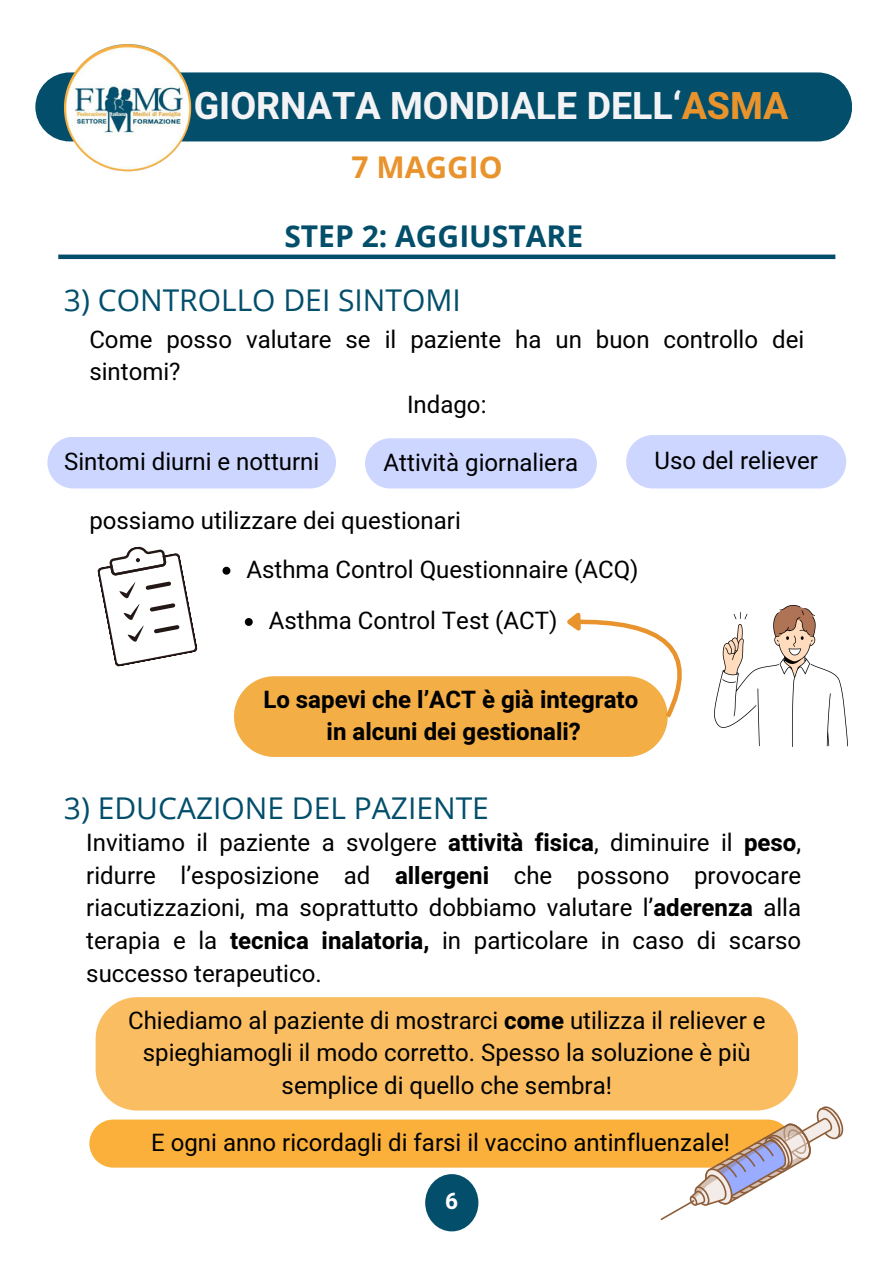
<style>
.page{position:relative;width:894px;height:1264px;background:#fff}
.page>*{position:absolute;margin:0;border:0;box-sizing:border-box;transform-origin:0 0}
.t1{font:700 37.5px "Heebo";color:#f3f3f5}
.t2{font:30px "Open Sans";color:#024e6b}
.t3{font:700 30px "Open Sans";color:#024e6b}
.t4{font:700 30px "Open Sans";color:#e9932d}
.t5{font:24px/32.7px "Heebo";color:#000;text-align:center}
.t6{font:700 24px/32.7px "Heebo";color:#000;text-align:center}
.t7{font:700 22.5px "Heebo";color:#fff}
.s1{color:#e9932d}
.s2{font-weight:700}
</style>
<div class="page">
<div style="left:35px;top:72px;width:816px;height:69px;background:#024e6b;border-radius:34px"></div>
<img style="left:64px;top:44px;width:127px;height:127px;border-radius:50%">
<div style="left:425px;top:1174px;width:53px;height:57px;background:#024e6b;border-radius:50%"></div>
<div style="left:47px;top:436px;width:289px;height:52px;background:#cdd6ff;border-radius:26px"></div>
<div style="left:626px;top:435px;width:220px;height:53px;background:#cdd6ff"></div>
<div style="left:365px;top:438px;width:231px;height:50px;background:#cdd6ff"></div>
<svg style="left:97px;top:546px;width:101px;height:121px"></svg>
<div style="left:58px;top:254px;width:777px;height:5px;background:#024e6b"></div>
<img style="left:717px;top:606px;width:129px;height:140px">
<div style="left:96px;top:997px;width:701px;height:108px;background:#fabd61"></div>
<svg style="left:89px;top:1105px;width:754px;height:114px"></svg>
<svg style="left:222px;top:567px;width:495px;height:190px"></svg>
<p class="t1" style="left:194px;top:79px;width:596px">GIORNATA MONDIALE DELL‘<span class="s1">ASMA</span></p>
<p class="t4" style="left:351px;top:146px;width:152px">7 MAGGIO</p>
<p class="t3" style="left:284px;top:215px;width:300px">STEP 2: AGGIUSTARE</p>
<p class="t2" style="left:64px;top:279px;width:398px">3) CONTROLLO DEI SINTOMI</p>
<h3 class="t5" style="left:89px;top:324px;width:716px;text-align:left">Come posso valutare se il paziente ha un buon controllo dei sintomi?</h3>
<p class="t5" style="left:407px;top:389px;width:81px">Indago:</p>
<h2 class="t5" style="left:64px;top:446px;width:257px">Sintomi diurni e notturni</h2>
<h3 class="t5" style="left:383px;top:447px;width:196px">Attività giornaliera</h3>
<h2 class="t5" style="left:654px;top:445px;width:165px">Uso del reliever</h2>
<p class="t5" style="left:89px;top:505px;width:373px">possiamo utilizzare dei questionari</p>
<h4 class="t5" style="left:246px;top:554px;width:393px">Asthma Control Questionnaire (ACQ)</h4>
<p class="t5" style="left:269px;top:605px;width:290px">Asthma Control Test (ACT)</p>
<p class="t6" style="left:263px;top:684px;width:376px">Lo sapevi che l’ACT è già integrato in alcuni dei gestionali?</p>
<p class="t2" style="left:64px;top:787px;width:426px">3) EDUCAZIONE DEL PAZIENTE</p>
<p class="t5" style="left:86px;top:827px;width:716px;text-align:justify">Invitiamo il paziente a svolgere <span class="s2">attività fisica</span>, diminuire il <span class="s2">peso</span>, ridurre l’esposizione ad <span class="s2">allergeni</span> che possono provocare riacutizzazioni, ma soprattutto dobbiamo valutare l’<span class="s2">aderenza</span> alla terapia e la <span class="s2">tecnica inalatoria,</span> in particolare in caso di scarso successo terapeutico.</p>
<p class="t5" style="left:128px;top:1004px;width:638px">Chiediamo al paziente di mostrarci <span class="s2">come</span> utilizza il reliever e spieghiamogli il modo corretto. Spesso la soluzione è più semplice di quello che sembra!</p>
<p class="t5" style="left:151px;top:1127px;width:580px">E ogni anno ricordagli di farsi il vaccino antinfluenzale!</p>
<h1 class="t7" style="left:445px;top:1185px;width:14px">6</h1>
</div>
